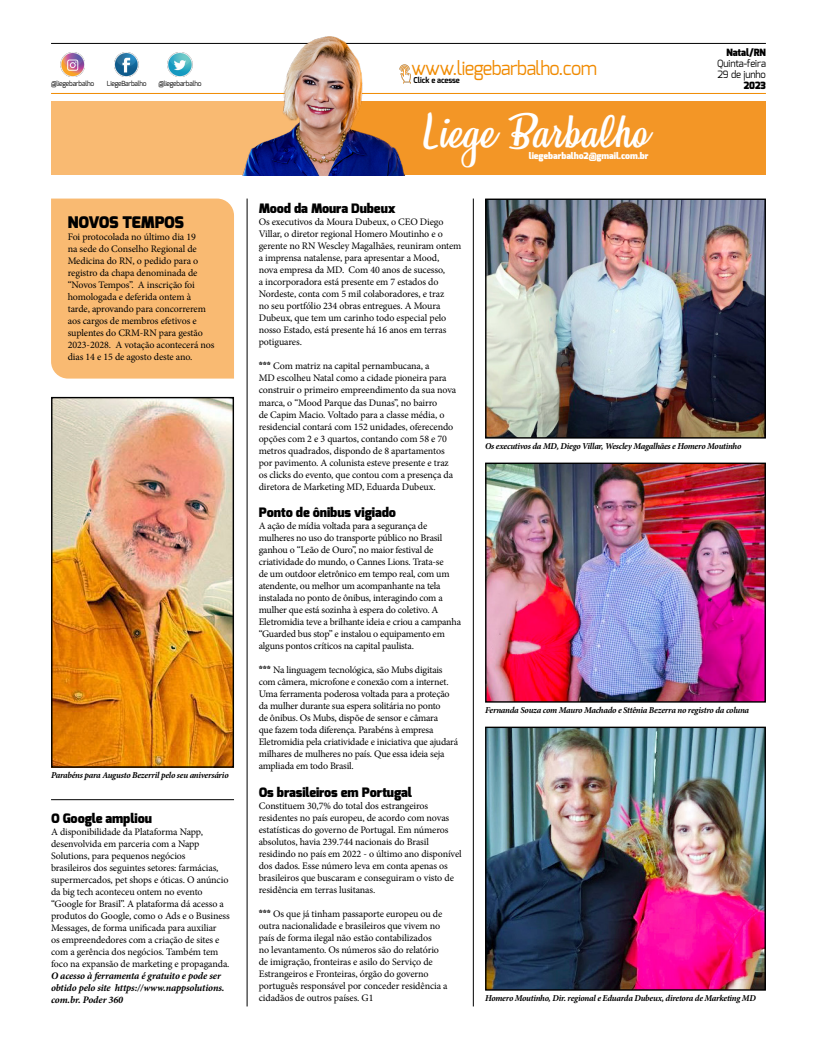
<style>
.page{position:relative;width:817px;height:1049px;background:#fff}
.page>*{position:absolute;margin:0;border:0;box-sizing:border-box;transform-origin:0 0}
.t1{font:41px "Honeymoon Personal Use";color:#fff}
.t2{font:19.1px "Exo";letter-spacing:-.03em;color:#f08a00;scale:.95 1}
.t3{font:900 16px "Exo";letter-spacing:-.01em;color:#000}
.t4{font:900 13px "Exo";letter-spacing:-.01em;color:#000}
.t5{font:10px/12px "Minion Pro";letter-spacing:-.015em;color:#000}
.t6{font:italic 700 10px/12px "Minion Pro";letter-spacing:-.01em;color:#000}
.t7{font:10px/11px "Exo";letter-spacing:-.01em;color:#000;scale:.95 1}
.t8{font:900 10px "Exo";letter-spacing:-.01em;color:#000;scale:.95 1}
.t9{font:italic 700 9px "Minion Pro";letter-spacing:-.03em;color:#000}
.t10{font:900 9px "Exo";letter-spacing:-.01em;color:#fff}
.t11{font:700 8px "Exo";letter-spacing:-.01em;color:#000;scale:.95 1}
.t12{font:7px "Exo";letter-spacing:-.03em;color:#000;scale:.95 1}
.s1{font-family:"Exo";font-weight:900}
</style>
<div class="page">
<img style="left:487px;top:201px;width:276px;height:236px">
<div style="left:485px;top:199px;width:280px;height:240px;border:1px solid #000"></div>
<img style="left:487px;top:465px;width:276px;height:236px">
<div style="left:485px;top:463px;width:280px;height:240px;border:1px solid #000"></div>
<img style="left:487px;top:729px;width:276px;height:260px">
<div style="left:485px;top:727px;width:280px;height:264px;border:1px solid #000"></div>
<hr style="left:51px;top:43px;width:714px;height:1px;background:#000">
<hr style="left:51px;top:93px;width:714px;height:1px;background:#f08a00">
<img style="left:60px;top:52px;width:25px;height:24px">
<img style="left:114px;top:52px;width:25px;height:24px">
<img style="left:168px;top:52px;width:24px;height:24px">
<div style="left:51px;top:101px;width:595px;height:74px;background:#f9ba72"></div>
<div style="left:329px;top:101px;width:436px;height:74px;background:#f39626"></div>
<img style="left:217px;top:36px;width:209px;height:139px">
<img style="left:394px;top:63px;width:21px;height:21px">
<div style="left:51px;top:199px;width:183px;height:180px;background:#f9ba72"></div>
<hr style="left:247px;top:199px;width:1px;height:807px;background:#000">
<hr style="left:473px;top:199px;width:1px;height:807px;background:#000">
<hr style="left:51px;top:799px;width:183px;height:1px;background:#000">
<img style="left:53px;top:399px;width:179px;height:367px">
<div style="left:51px;top:397px;width:183px;height:371px;border:1px solid #000"></div>
<p class="t12" style="left:51px;top:79px;width:47px">@liegebarbalho</p>
<p class="t12" style="left:107px;top:79px;width:43px">LiegeBarbalho</p>
<p class="t12" style="left:158px;top:79px;width:47px">@liegebarbalho</p>
<h3 class="t3" style="left:68px;top:212px;width:118px">NOVOS TEMPOS</h3>
<p class="t5" style="left:68px;top:231px;width:148px">Foi protocolada no último dia 19<br>na sede do Conselho Regional de<br>Medicina do RN, o pedido para o registro da chapa denominada de “Novos Tempos”. A inscrição foi homologada e deferida ontem à tarde, aprovando para concorrerem aos cargos de membros efetivos e suplentes do CRM-RN para gestão<br>2023-2028. A votação acontecerá nos dias 14 e 15 de agosto deste ano.</p>
<p class="t9" style="left:51px;top:768px;width:179px">Parabéns para Augusto Bezerril pelo seu aniversário</p>
<h3 class="t4" style="left:51px;top:810px;width:102px">O Google ampliou</h3>
<p class="t5" style="left:51px;top:826px;width:180px">A disponibilidade da Plataforma Napp, desenvolvida em parceria com a Napp Solutions, para pequenos negócios<br>brasileiros dos seguintes setores: farmácias, supermercados, pet shops e óticas. O anúncio da big tech aconteceu ontem no evento “Google for Brasil”. A plataforma dá acesso a produtos do Google, como o Ads e o Business Messages, de forma unificada para auxiliar<br>os empreendedores com a criação de sites e com a gerência dos negócios. Também tem foco na expansão de marketing e propaganda.</p>
<p class="t6" style="left:51px;top:970px;width:175px">O acesso à ferramenta é gratuito e pode ser obtido pelo site https://www.nappsolutions. com.br. Poder 360</p>
<h2 class="t2" style="left:411px;top:56px;width:197px">www.liegebarbalho.com</h2>
<p class="t11" style="left:413px;top:75px;width:50px">Click e acesse</p>
<h1 class="t1" style="left:424px;top:108px;width:225px">Liege Barbalho</h1>
<p class="t10" style="left:529px;top:150px;width:121px">liegebarbalho2@gmail.com.br</p>
<p class="t8" style="left:726px;top:46px;width:43px">Natal/RN</p>
<p class="t7" style="left:717px;top:58px;width:53px">Quinta-feira<br>29 de junho</p>
<p class="t8" style="left:743px;top:79px;width:25px">2023</p>
<h3 class="t4" style="left:259px;top:200px;width:138px">Mood da Moura Dubeux</h3>
<p class="t5" style="left:259px;top:216px;width:204px">Os executivos da Moura Dubeux, o CEO Diego Villar, o diretor regional Homero Moutinho e o gerente no RN Wescley Magalhães, reuniram ontem a imprensa natalense, para apresentar a Mood,<br>nova empresa da MD. Com 40 anos de sucesso,<br>a incorporadora está presente em 7 estados do Nordeste, conta com 5 mil colaboradores, e traz<br>no seu portfólio 234 obras entregues. A Moura Dubeux, que tem um carinho todo especial pelo nosso Estado, está presente há 16 anos em terras potiguares.</p>
<p class="t5" style="left:259px;top:360px;width:199px"><span class="s1">***</span> Com matriz na capital pernambucana, a<br>MD escolheu Natal como a cidade pioneira para construir o primeiro empreendimento da sua nova marca, o “Mood Parque das Dunas”, no bairro<br>de Capim Macio. Voltado para a classe média, o residencial contará com 152 unidades, oferecendo opções com 2 e 3 quartos, contando com 58 e 70 metros quadrados, dispondo de 8 apartamentos por pavimento. A colunista esteve presente e traz os clicks do evento, que contou com a presença da diretora de Marketing MD, Eduarda Dubeux.</p>
<h3 class="t4" style="left:259px;top:504px;width:139px">Ponto de ônibus vigiado</h3>
<p class="t5" style="left:259px;top:520px;width:204px">A ação de mídia voltada para a segurança de mulheres no uso do transporte público no Brasil ganhou o “Leão de Ouro”, no maior festival de criatividade do mundo, o Cannes Lions. Trata-se<br>de um outdoor eletrônico em tempo real, com um atendente, ou melhor um acompanhante na tela instalada no ponto de ônibus, interagindo com a mulher que está sozinha à espera do coletivo. A Eletromidia teve a brilhante ideia e criou a campanha “Guarded bus stop” e instalou o equipamento em alguns pontos críticos na capital paulista.</p>
<p class="t5" style="left:259px;top:664px;width:201px"><span class="s1">***</span> Na linguagem tecnológica, são Mubs digitais com câmera, microfone e conexão com a internet.<br>Uma ferramenta poderosa voltada para a proteção da mulher durante sua espera solitária no ponto<br>de ônibus. Os Mubs, dispõe de sensor e câmara<br>que fazem toda diferença. Parabéns à empresa Eletromidia pela criatividade e iniciativa que ajudará milhares de mulheres no país. Que essa ideia seja ampliada em todo Brasil.</p>
<h3 class="t4" style="left:259px;top:784px;width:155px">Os brasileiros em Portugal</h3>
<p class="t5" style="left:259px;top:799px;width:204px">Constituem 30,7% do total dos estrangeiros residentes no país europeu, de acordo com novas estatísticas do governo de Portugal. Em números absolutos, havia 239.744 nacionais do Brasil residindo no país em 2022 - o último ano disponível dos dados. Esse número leva em conta apenas os brasileiros que buscaram e conseguiram o visto de residência em terras lusitanas.</p>
<p class="t5" style="left:259px;top:907px;width:190px"><span class="s1">***</span> Os que já tinham passaporte europeu ou de outra nacionalidade e brasileiros que vivem no país de forma ilegal não estão contabilizados<br>no levantamento. Os números são do relatório de imigração, fronteiras e asilo do Serviço de Estrangeiros e Fronteiras, órgão do governo português responsável por conceder residência a cidadãos de outros países. G1</p>
<p class="t9" style="left:485px;top:439px;width:258px">Os executivos da MD, Diego Villar, Wescley Magalhães e Homero Moutinho</p>
<p class="t9" style="left:485px;top:703px;width:265px">Fernanda Souza com Mauro Machado e Sttênia Bezerra no registro da coluna</p>
<p class="t9" style="left:485px;top:991px;width:272px">Homero Moutinho, Dir. regional e Eduarda Dubeux, diretora de Marketing MD</p>
</div>
